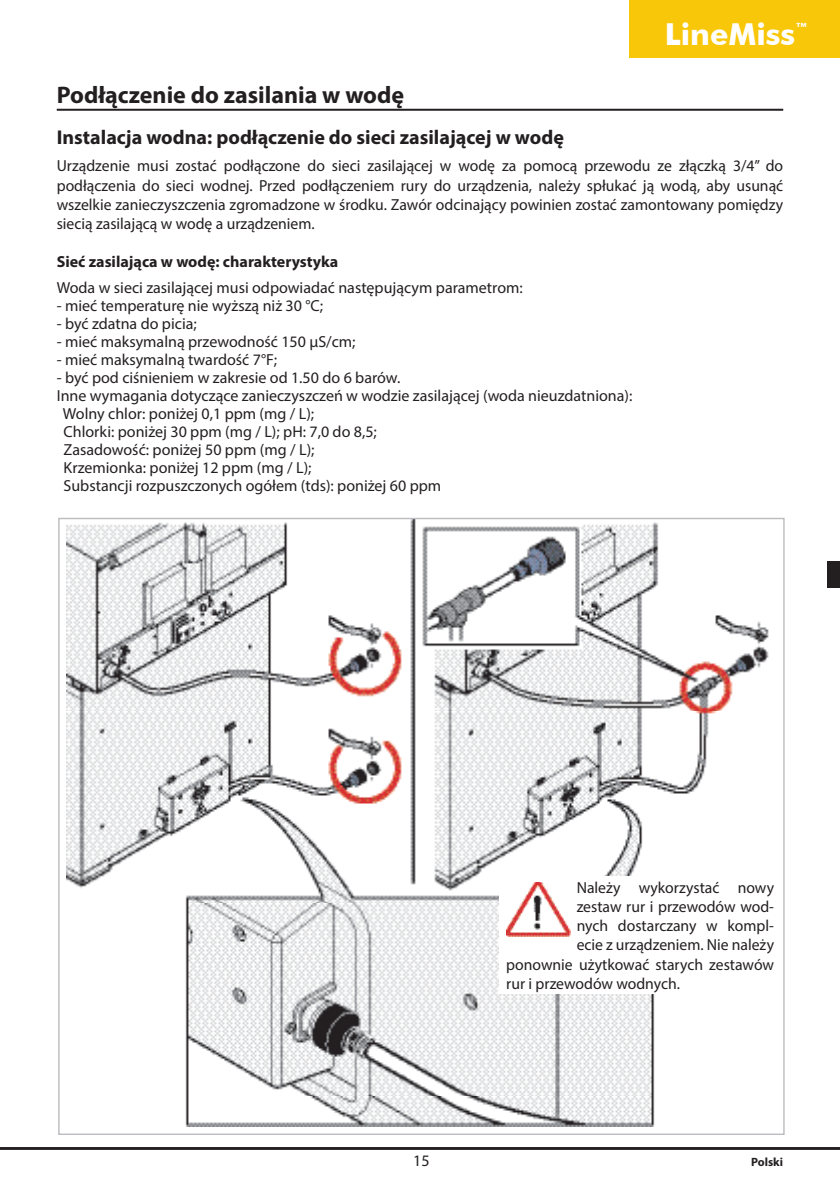
<style>
.page{position:relative;width:840px;height:1191px;background:#fff}
.page>*{position:absolute;margin:0;border:0;box-sizing:border-box;transform-origin:0 0}
.t1{font:700 30.2px "Futura BT";color:#fff}
.t2{font:700 24px "Myriad Pro";color:#231f20}
.t3{font:700 20px "Myriad Pro";color:#231f20}
.t4{font:16px/19.2px "Myriad Pro";color:#231f20;text-align:justify}
.t5{font:700 16px "Myriad Pro";color:#231f20}
.t6{font:700 12px "Myriad Pro";color:#231f20}
</style>
<div class="page">
<div style="left:826px;top:561px;width:13px;height:27px;background:#231f20"></div>
<hr style="left:57px;top:109px;width:725px;height:2px;background:#231f20">
<img style="left:67px;top:520px;width:702px;height:606px">
<div style="left:499px;top:876px;width:278px;height:118px;background:#fff"></div>
<img style="left:506px;top:882px;width:64px;height:54px">
<hr style="left:0;top:1147px;width:839px;height:2px;background:#231f20">
<div style="left:629px;top:0;width:210px;height:58px;background:#f9c709"></div>
<h1 class="t1" style="left:664px;top:16px;width:145px">LineMiss<sup>™</sup></h1>
<h2 class="t2" style="left:57px;top:79px;width:349px">Podłączenie do zasilania w wodę</h2>
<p class="t3" style="left:57px;top:124px;width:508px">Instalacja wodna: podłączenie do sieci zasilającej w wodę</p>
<p class="t4" style="left:57px;top:156px;width:727px">Urządzenie musi zostać podłączone do sieci zasilającej w wodę za pomocą przewodu ze złączką 3/4” do podłączenia do sieci wodnej. Przed podłączeniem rury do urządzenia, należy spłukać ją wodą, aby usunąć wszelkie zanieczyszczenia zgromadzone w środku. Zawór odcinający powinien zostać zamontowany pomiędzy siecią zasilającą w wodę a urządzeniem.</p>
<p class="t5" style="left:57px;top:251px;width:283px">Sieć zasilająca w wodę: charakterystyka</p>
<p class="t4" style="left:57px;top:278px;width:467px">Woda w sieci zasilającej musi odpowiadać następującym parametrom:</p>
<p class="t4" style="left:57px;top:296px;width:268px">- mieć temperaturę nie wyższą niż 30 °C;</p>
<p class="t4" style="left:57px;top:314px;width:141px">- być zdatna do picia;</p>
<p class="t4" style="left:57px;top:332px;width:300px">- mieć maksymalną przewodność 150 μS/cm;</p>
<p class="t4" style="left:57px;top:350px;width:222px">- mieć maksymalną twardość 7°F;</p>
<p class="t4" style="left:57px;top:368px;width:345px">- być pod ciśnieniem w zakresie od 1.50 do 6 barów.</p>
<p class="t4" style="left:57px;top:386px;width:577px">Inne wymagania dotyczące zanieczyszczeń w wodzie zasilającej (woda nieuzdatniona):</p>
<p class="t4" style="left:63px;top:404px;width:252px">Wolny chlor: poniżej 0,1 ppm (mg / L);</p>
<p class="t4" style="left:63px;top:422px;width:315px">Chlorki: poniżej 30 ppm (mg / L); pH: 7,0 do 8,5;</p>
<p class="t4" style="left:63px;top:440px;width:252px">Zasadowość: poniżej 50 ppm (mg / L);</p>
<p class="t4" style="left:63px;top:458px;width:249px">Krzemionka: poniżej 12 ppm (mg / L);</p>
<p class="t4" style="left:63px;top:476px;width:379px">Substancji rozpuszczonych ogółem (tds): poniżej 60 ppm</p>
<p class="t4" style="left:576px;top:877px;width:199px">Należy wykorzystać nowy</p>
<p class="t4" style="left:576px;top:896px;width:199px">zestaw rur i przewodów wod-</p>
<p class="t4" style="left:576px;top:916px;width:199px">nych dostarczany w kompl-</p>
<p class="t4" style="left:576px;top:935px;width:199px">ecie z urządzeniem. Nie należy</p>
<p class="t4" style="left:506px;top:954px;width:269px">ponownie użytkować starych zestawów</p>
<p class="t4" style="left:506px;top:973px;width:175px">rur i przewodów wodnych.</p>
<p class="t4" style="left:413px;top:1150px;width:18px">15</p>
<p class="t6" style="left:750px;top:1154px;width:34px">Polski</p>
</div>
